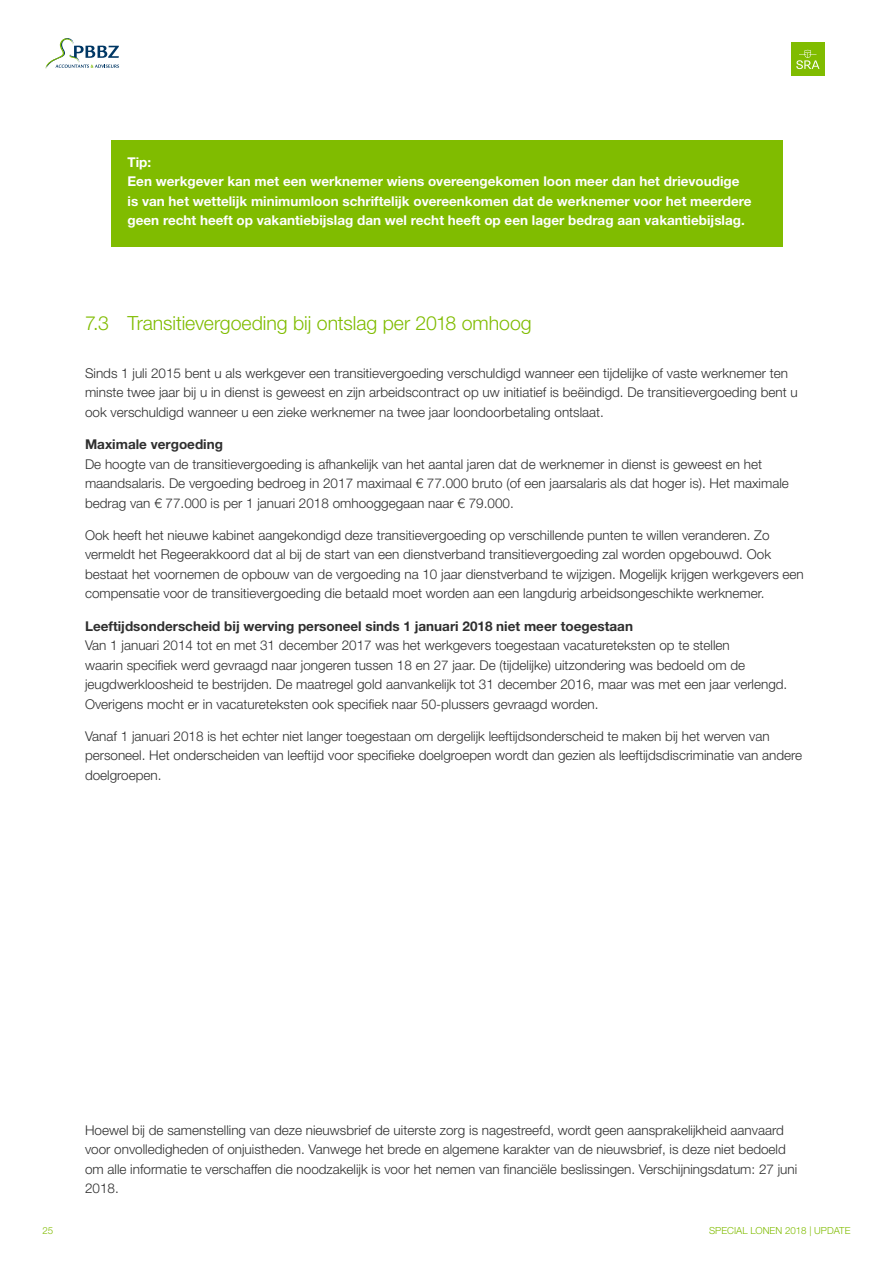
<style>
.page{position:relative;width:893px;height:1263px;background:#fff}
.page>*{position:absolute;margin:0;border:0;box-sizing:border-box;transform-origin:0 0}
.t1{font:300 19.5px "Helvetica Neue LT Std";color:#80bc00}
.t2{font:300 13.5px/19.5px "Helvetica Neue LT Std";color:#2f2f2f}
.t3{font:700 13.5px/19.5px "Helvetica Neue LT Std";color:#fff}
.t4{font:700 13.5px "Helvetica Neue LT Std";color:#2f2f2f}
.t5{font:300 9.75px "Helvetica Neue LT Std";color:#80bc00}
</style>
<div class="page">
<div style="left:791px;top:43px;width:34px;height:33px;background:#80bc00"></div>
<svg style="left:796px;top:50px;width:23px;height:19px"></svg>
<svg style="left:45px;top:38px;width:74px;height:31px"></svg>
<div style="left:111px;top:140px;width:671px;height:106px;background:#80bc00"></div>
<p class="t3" style="left:128px;top:152px;width:626px">Tip:<br>Een werkgever kan met een werknemer wiens overeengekomen loon meer dan het drievoudige is van het wettelijk minimumloon schriftelijk overeenkomen dat de werknemer voor het meerdere geen recht heeft op vakantiebijslag dan wel recht heeft op een lager bedrag aan vakantiebijslag.</p>
<h1 class="t1" style="left:85px;top:311px;width:448px">7.3 Transitievergoeding bij ontslag per 2018 omhoog</h1>
<p class="t2" style="left:85px;top:363px;width:714px">Sinds 1 juli 2015 bent u als werkgever een transitievergoeding verschuldigd wanneer een tijdelijke of vaste werknemer ten minste twee jaar bij u in dienst is geweest en zijn arbeidscontract op uw initiatief is beëindigd. De transitievergoeding bent u ook verschuldigd wanneer u een zieke werknemer na twee jaar loondoorbetaling ontslaat.</p>
<p class="t4" style="left:85px;top:436px;width:139px">Maximale vergoeding</p>
<p class="t2" style="left:85px;top:454px;width:705px">De hoogte van de transitievergoeding is afhankelijk van het aantal jaren dat de werknemer in dienst is geweest en het maandsalaris. De vergoeding bedroeg in 2017 maximaal € 77.000 bruto (of een jaarsalaris als dat hoger is). Het maximale bedrag van € 77.000 is per 1 januari 2018 omhooggegaan naar € 79.000.</p>
<p class="t2" style="left:85px;top:525px;width:720px">Ook heeft het nieuwe kabinet aangekondigd deze transitievergoeding op verschillende punten te willen veranderen. Zo vermeldt het Regeerakkoord dat al bij de start van een dienstverband transitievergoeding zal worden opgebouwd. Ook bestaat het voornemen de opbouw van de vergoeding na 10 jaar dienstverband te wijzigen. Mogelijk krijgen werkgevers een compensatie voor de transitievergoeding die betaald moet worden aan een langdurig arbeidsongeschikte werknemer.</p>
<p class="t4" style="left:85px;top:617px;width:549px">Leeftijdsonderscheid bij werving personeel sinds 1 januari 2018 niet meer toegestaan</p>
<p class="t2" style="left:85px;top:635px;width:704px">Van 1 januari 2014 tot en met 31 december 2017 was het werkgevers toegestaan vacatureteksten op te stellen<br>waarin specifiek werd gevraagd naar jongeren tussen 18 en 27 jaar. De (tijdelijke) uitzondering was bedoeld om de jeugdwerkloosheid te bestrijden. De maatregel gold aanvankelijk tot 31 december 2016, maar was met een jaar verlengd.<br>Overigens mocht er in vacatureteksten ook specifiek naar 50-plussers gevraagd worden.</p>
<p class="t2" style="left:85px;top:726px;width:719px">Vanaf 1 januari 2018 is het echter niet langer toegestaan om dergelijk leeftijdsonderscheid te maken bij het werven van personeel. Het onderscheiden van leeftijd voor specifieke doelgroepen wordt dan gezien als leeftijdsdiscriminatie van andere doelgroepen.</p>
<p class="t2" style="left:85px;top:1120px;width:714px">Hoewel bij de samenstelling van deze nieuwsbrief de uiterste zorg is nagestreefd, wordt geen aansprakelijkheid aanvaard voor onvolledigheden of onjuistheden. Vanwege het brede en algemene karakter van de nieuwsbrief, is deze niet bedoeld om alle informatie te verschaffen die noodzakelijk is voor het nemen van financiële beslissingen. Verschijningsdatum: 27 juni 2018.</p>
<p class="t5" style="left:43px;top:1224px;width:12px">25</p>
<p class="t5" style="left:709px;top:1224px;width:143px">SPECIAL LONEN 2018 | UPDATE</p>
</div>
